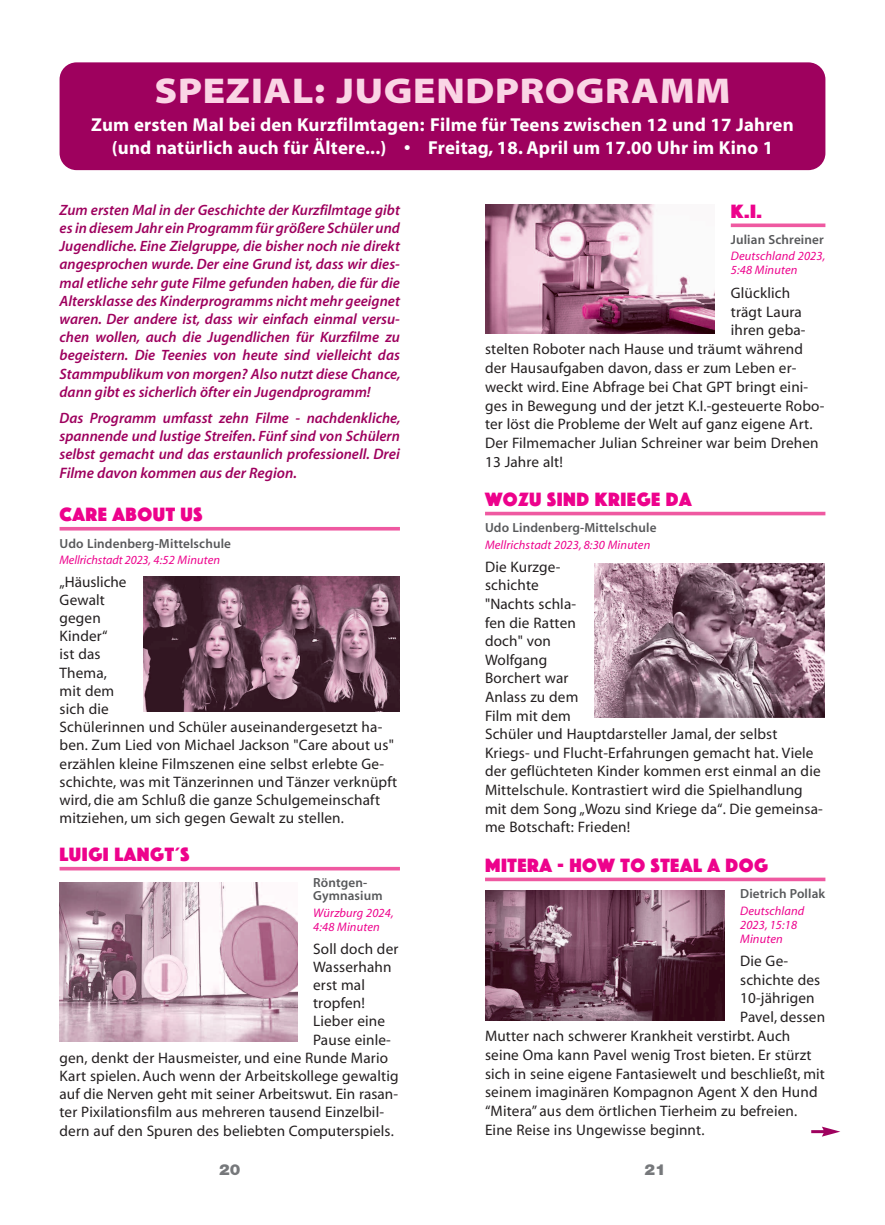
<style>
.page{position:relative;width:885px;height:1225px;background:#fff}
.page>*{position:absolute;margin:0;border:0;box-sizing:border-box;transform-origin:0 0}
.t1{font:36px "Myriad MM.215.wt.300.wd";letter-spacing:.02em;color:#fad5e5;scale:1.04 1}
.t2{font:20px "Phosphate Solid";letter-spacing:.03em;color:#ed028c}
.t3{font:18.8px/23.2px "Myriad MM.700.wt.600.wd";letter-spacing:.01em;color:#fff;text-align:center}
.t4{font:15.2px/18.6px "Myriad MM.400.wt.600.wd";letter-spacing:.01em;color:#231f20}
.t5{font:15.2px "Myriad MM It.565.wt.600.wd";color:#9e015e}
.t6{font:900 15.2px "Helvetica Neue";color:#76787b;scale:1.05 1}
.t7{font:15px/18.2px "Myriad MM It.565.wt.600.wd";color:#9e015e;text-align:justify}
.t8{font:13.2px/13px "Myriad MM.565.wt.600.wd";letter-spacing:.01em;color:#57585a}
.t9{font:12.4px/14px "Myriad MM It.400.wt.600.wd";letter-spacing:.01em;color:#ed028c}
.s1{font-size:15.2px}
</style>
<div class="page">
<hr style="left:60px;top:527px;width:340px;height:3px;background:#ef59a1">
<hr style="left:60px;top:867px;width:340px;height:3px;background:#ef59a1">
<svg style="left:730px;top:223px;width:95px;height:4px"></svg>
<hr style="left:485px;top:512px;width:340px;height:3px;background:#ef59a1">
<svg style="left:485px;top:877px;width:340px;height:4px"></svg>
<img style="left:143px;top:577px;width:257px;height:134px">
<img style="left:60px;top:882px;width:237px;height:159px">
<img style="left:485px;top:204px;width:229px;height:130px">
<img style="left:594px;top:563px;width:229px;height:155px">
<img style="left:485px;top:890px;width:239px;height:130px">
<div style="left:60px;top:62px;width:765px;height:108px;background:#9e015e;border-radius:17px"></div>
<hr style="left:811px;top:1130px;width:14px;height:3px;background:#9e015e">
<svg style="left:821px;top:1126px;width:19px;height:10px"></svg>
<h1 class="t1" style="left:154px;top:77px;width:555px">SPEZIAL: JUGENDPROGRAMM</h1>
<p class="t3" style="left:91px;top:114px;width:704px">Zum ersten Mal bei den Kurzfilmtagen: Filme für Teens zwischen 12 und 17 Jahren (und natürlich auch für Ältere...) • Freitag, 18. April um 17.00 Uhr im Kino 1</p>
<p class="t7" style="left:60px;top:202px;width:342px">Zum ersten Mal in der Geschichte der Kurzfilmtage gibt es in diesem Jahr ein Programm für größere Schüler und Jugendliche. Eine Zielgruppe, die bisher noch nie direkt angesprochen wurde. Der eine Grund ist, dass wir dies&shy;mal etliche sehr gute Filme gefunden haben, die für die Altersklasse des Kinderprogramms nicht mehr geeignet waren. Der andere ist, dass wir einfach einmal versu&shy;chen wollen, auch die Jugendlichen für Kurzfilme zu begeistern. Die Teenies von heute sind vielleicht das Stammpublikum von morgen? Also nutzt diese Chance, dann gibt es sicherlich öfter ein Jugendprogramm!</p>
<p class="t7" style="left:60px;top:410px;width:342px">Das Programm umfasst zehn Filme - nachdenkliche, spannende und lustige Streifen. Fünf sind von Schülern selbst gemacht und das erstaunlich professionell. <span class="s1">Drei</span></p>
<p class="t5" style="left:60px;top:467px;width:239px">Filme davon kommen aus der Region.</p>
<h2 class="t2" style="left:60px;top:500px;width:144px">CARE ABOUT US</h2>
<p class="t8" style="left:60px;top:538px;width:173px">Udo Lindenberg-Mittelschule</p>
<p class="t9" style="left:60px;top:554px;width:162px">Mellrichstadt 2023, 4:52 Minuten</p>
<p class="t4" style="left:60px;top:573px;width:339px">„Häusliche<br>Gewalt<br>gegen<br>Kinder“<br>ist das<br>Thema,<br>mit dem<br>sich die<br>Schülerinnen und Schüler auseinandergesetzt ha&shy;ben. Zum Lied von Michael Jackson "Care about us" erzählen kleine Filmszenen eine selbst erlebte Ge&shy;schichte, was mit Tänzerinnen und Tänzer verknüpft wird, die am Schluß die ganze Schulgemeinschaft mitziehen, um sich gegen Gewalt zu stellen.</p>
<h2 class="t2" style="left:60px;top:840px;width:131px">LUIGI LANGT´S</h2>
<p class="t8" style="left:313px;top:877px;width:71px">Röntgen-<br>Gymnasium</p>
<p class="t9" style="left:313px;top:906px;width:82px">Würzburg 2024,<br>4:48 Minuten</p>
<p class="t4" style="left:313px;top:940px;width:87px">Soll doch der</p>
<p class="t4" style="left:313px;top:958px;width:80px">Wasserhahn</p>
<p class="t4" style="left:313px;top:977px;width:53px">erst mal</p>
<p class="t4" style="left:313px;top:995px;width:53px">tropfen!</p>
<p class="t4" style="left:313px;top:1013px;width:73px">Lieber eine</p>
<p class="t4" style="left:313px;top:1031px;width:79px">Pause einle-</p>
<p class="t4" style="left:60px;top:1049px;width:330px">gen, denkt der Hausmeister, und eine Runde Mario</p>
<p class="t4" style="left:60px;top:1068px;width:340px">Kart spielen. Auch wenn der Arbeitskollege gewaltig</p>
<p class="t4" style="left:60px;top:1086px;width:340px">auf die Nerven geht mit seiner Arbeitswut. Ein rasan-</p>
<p class="t4" style="left:60px;top:1104px;width:326px">ter Pixilationsfilm aus mehreren tausend Einzelbil-</p>
<p class="t4" style="left:60px;top:1122px;width:336px">dern auf den Spuren des beliebten Computerspiels.</p>
<h2 class="t2" style="left:730px;top:197px;width:33px">K.I.</h2>
<p class="t8" style="left:730px;top:234px;width:94px">Julian Schreiner</p>
<p class="t9" style="left:730px;top:250px;width:96px">Deutschland 2023,<br>5:48 Minuten</p>
<p class="t4" style="left:730px;top:285px;width:61px">Glücklich</p>
<p class="t4" style="left:730px;top:303px;width:73px">trägt Laura</p>
<p class="t4" style="left:730px;top:322px;width:76px">ihren geba-</p>
<p class="t4" style="left:485px;top:341px;width:319px">stelten Roboter nach Hause und träumt während</p>
<p class="t4" style="left:485px;top:360px;width:313px">der Hausaufgaben davon, dass er zum Leben er-</p>
<p class="t4" style="left:485px;top:379px;width:325px">weckt wird. Eine Abfrage bei Chat GPT bringt eini-</p>
<p class="t4" style="left:485px;top:397px;width:341px">ges in Bewegung und der jetzt K.I.-gesteuerte Robo-</p>
<p class="t4" style="left:485px;top:416px;width:329px">ter löst die Probleme der Welt auf ganz eigene Art.</p>
<p class="t4" style="left:485px;top:435px;width:335px">Der Filmemacher Julian Schreiner war beim Drehen</p>
<p class="t4" style="left:485px;top:454px;width:79px">13 Jahre alt!</p>
<h2 class="t2" style="left:485px;top:485px;width:208px">WOZU SIND KRIEGE DA</h2>
<p class="t8" style="left:485px;top:522px;width:173px">Udo Lindenberg-Mittelschule</p>
<p class="t9" style="left:485px;top:538px;width:167px">Mellrichstadt 2023, 8:30 Minuten</p>
<p class="t4" style="left:485px;top:559px;width:339px">Die Kurzge-<br>schichte<br>"Nachts schla-<br>fen die Ratten<br>doch" von<br>Wolfgang<br>Borchert war<br>Anlass zu dem<br>Film mit dem<br>Schüler und Hauptdarsteller Jamal, der selbst<br>Kriegs- und Flucht-Erfahrungen gemacht hat. Viele der geflüchteten Kinder kommen erst einmal an die<br>Mittelschule. Kontrastiert wird die Spielhandlung mit dem Song „Wozu sind Kriege da“. Die gemeinsa&shy;me Botschaft: Frieden!</p>
<h2 class="t2" style="left:485px;top:851px;width:285px">MITERA - HOW TO STEAL A DOG</h2>
<p class="t8" style="left:740px;top:888px;width:87px">Dietrich Pollak</p>
<p class="t9" style="left:740px;top:904px;width:66px">Deutschland<br>2023, 15:18<br>Minuten</p>
<p class="t4" style="left:740px;top:952px;width:50px">Die Ge-</p>
<p class="t4" style="left:740px;top:971px;width:82px">schichte des</p>
<p class="t4" style="left:740px;top:990px;width:76px">10-jährigen</p>
<p class="t4" style="left:740px;top:1009px;width:86px">Pavel, dessen</p>
<p class="t4" style="left:485px;top:1028px;width:307px">Mutter nach schwerer Krankheit verstirbt. Auch</p>
<p class="t4" style="left:485px;top:1046px;width:328px">seine Oma kann Pavel wenig Trost bieten. Er stürzt</p>
<p class="t4" style="left:485px;top:1065px;width:341px">sich in seine eigene Fantasiewelt und beschließt, mit</p>
<p class="t4" style="left:485px;top:1084px;width:334px">seinem imaginären Kompagnon Agent X den Hund</p>
<p class="t4" style="left:485px;top:1103px;width:314px">“Mitera” aus dem örtlichen Tierheim zu befreien.</p>
<p class="t4" style="left:485px;top:1122px;width:221px">Eine Reise ins Ungewisse beginnt.</p>
<p class="t6" style="left:219px;top:1164px;width:22px">20</p>
<p class="t6" style="left:644px;top:1164px;width:22px">21</p>
</div>
